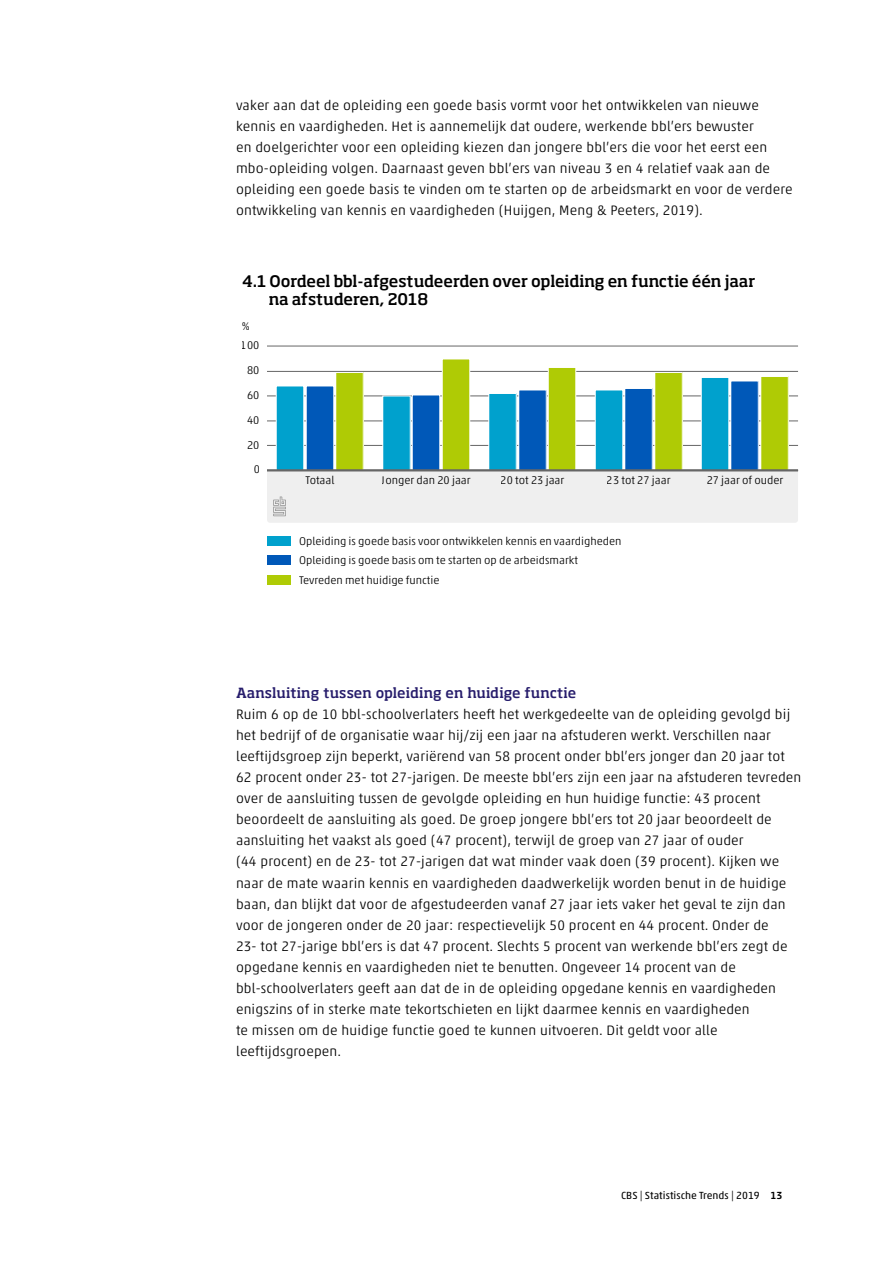
<style>
.page{position:relative;width:893px;height:1263px;background:#fff}
.page>*{position:absolute;margin:0;border:0;box-sizing:border-box;transform-origin:0 0}
.t1{font:500 15.75px/18.5px "Soho Pro";letter-spacing:-.01em;color:#000}
.t2{font:300 13.8px/21px "Akko Pro";letter-spacing:.01em;color:#000}
.t3{font:500 13.8px "Soho Pro";letter-spacing:.005em;color:#271d6c}
.t4{font:300 11.25px/19.5px "Akko Pro";color:#000}
.t5{font:10.5px "Akko Pro";letter-spacing:.005em;color:#000}
.s1{font-weight:500}
</style>
<div class="page">
<hr style="left:267px;top:445px;width:531px;height:1px;background:#666">
<hr style="left:267px;top:421px;width:531px;height:1px;background:#666">
<hr style="left:267px;top:396px;width:531px;height:1px;background:#666">
<hr style="left:267px;top:371px;width:531px;height:1px;background:#666">
<hr style="left:267px;top:346px;width:531px;height:1px;background:#666">
<div style="left:267px;top:471px;width:531px;height:52px;background:#efefef"></div>
<div style="left:276px;top:386px;width:28px;height:84px;background:#00a1cd"></div>
<div style="left:383px;top:396px;width:27px;height:74px;background:#00a1cd"></div>
<div style="left:489px;top:393px;width:27px;height:77px;background:#00a1cd"></div>
<div style="left:595px;top:390px;width:28px;height:80px;background:#00a1cd"></div>
<div style="left:595px;top:390px;width:28px;height:80px;border:1px solid #fff"></div>
<div style="left:701px;top:377px;width:28px;height:93px;background:#00a1cd"></div>
<div style="left:701px;top:377px;width:28px;height:93px;border:1px solid #fff"></div>
<div style="left:306px;top:386px;width:28px;height:84px;background:#0058b8"></div>
<div style="left:412px;top:395px;width:28px;height:75px;background:#0058b8"></div>
<div style="left:412px;top:395px;width:28px;height:75px;border:1px solid #fff"></div>
<div style="left:519px;top:390px;width:27px;height:80px;background:#0058b8"></div>
<div style="left:625px;top:388px;width:27px;height:82px;background:#0058b8"></div>
<div style="left:731px;top:381px;width:27px;height:89px;background:#0058b8"></div>
<div style="left:336px;top:372px;width:27px;height:98px;background:#afcb05"></div>
<div style="left:442px;top:359px;width:28px;height:111px;background:#afcb05"></div>
<div style="left:442px;top:359px;width:28px;height:111px;border:1px solid #fff"></div>
<div style="left:548px;top:367px;width:28px;height:103px;background:#afcb05"></div>
<div style="left:548px;top:367px;width:28px;height:103px;border:1px solid #fff"></div>
<div style="left:655px;top:372px;width:27px;height:98px;background:#afcb05"></div>
<div style="left:761px;top:376px;width:27px;height:94px;background:#afcb05"></div>
<hr style="left:267px;top:469px;width:531px;height:2px;background:#666">
<div style="left:267px;top:536px;width:23px;height:9px;background:#00a1cd"></div>
<div style="left:267px;top:556px;width:23px;height:9px;background:#0058b8"></div>
<div style="left:267px;top:575px;width:23px;height:9px;background:#afcb05"></div>
<p class="t2" style="left:236px;top:95px;width:558px">vaker aan dat de opleiding een goede basis vormt voor het ontwikkelen van nieuwe kennis en vaardigheden. Het is aannemelijk dat oudere, werkende bbl’ers bewuster<br>en doelgerichter voor een opleiding kiezen dan jongere bbl’ers die voor het eerst een mbo-opleiding volgen. Daarnaast geven bbl’ers van niveau 3 en 4 relatief vaak aan de opleiding een goede basis te vinden om te starten op de arbeidsmarkt en voor de verdere ontwikkeling van kennis en vaardigheden (Huijgen, Meng &amp; Peeters, 2019).</p>
<p class="t1" style="left:269px;top:271px;width:488px;text-indent:-27px">4.1 Oordeel bbl-afgestudeerden over opleiding en functie één jaar na afstuderen, 2018</p>
<p class="t4" style="left:241px;top:316px;width:10px">%</p>
<p class="t4" style="left:241px;top:335px;width:20px">100</p>
<p class="t4" style="left:247px;top:360px;width:14px">80</p>
<p class="t4" style="left:247px;top:385px;width:14px">60</p>
<p class="t4" style="left:247px;top:410px;width:14px">40</p>
<p class="t4" style="left:247px;top:435px;width:14px">20</p>
<p class="t4" style="left:253px;top:459px;width:8px">0</p>
<p class="t4" style="left:306px;top:470px;width:31px">Totaal</p>
<p class="t4" style="left:382px;top:470px;width:90px">Jonger dan 20 jaar</p>
<p class="t4" style="left:501px;top:470px;width:65px">20 tot 23 jaar</p>
<p class="t4" style="left:607px;top:470px;width:65px">23 tot 27 jaar</p>
<p class="t4" style="left:707px;top:470px;width:78px">27 jaar of ouder</p>
<p class="t4" style="left:299px;top:531px;width:324px">Opleiding is goede basis voor ontwikkelen kennis en vaardigheden<br>Opleiding is goede basis om te starten op de arbeidsmarkt<br>Tevreden met huidige functie</p>
<p class="t3" style="left:236px;top:683px;width:342px">Aansluiting tussen opleiding en huidige functie</p>
<p class="t2" style="left:236px;top:704px;width:567px">Ruim 6 op de 10 bbl-schoolverlaters heeft het werkgedeelte van de opleiding gevolgd bij het bedrijf of de organisatie waar hij/zij een jaar na afstuderen werkt. Verschillen naar leeftijdsgroep zijn beperkt, variërend van 58 procent onder bbl’ers jonger dan 20 jaar tot 62 procent onder 23- tot 27-jarigen. De meeste bbl’ers zijn een jaar na afstuderen tevreden over de aansluiting tussen de gevolgde opleiding en hun huidige functie: 43 procent beoordeelt de aansluiting als goed. De groep jongere bbl’ers tot 20 jaar beoordeelt de aansluiting het vaakst als goed (47 procent), terwijl de groep van 27 jaar of ouder<br>(44 procent) en de 23- tot 27-jarigen dat wat minder vaak doen (39 procent). Kijken we naar de mate waarin kennis en vaardigheden daadwerkelijk worden benut in de huidige baan, dan blijkt dat voor de afgestudeerden vanaf 27 jaar iets vaker het geval te zijn dan voor de jongeren onder de 20 jaar: respectievelijk 50 procent en 44 procent. Onder de<br>23- tot 27-jarige bbl’ers is dat 47 procent. Slechts 5 procent van werkende bbl’ers zegt de opgedane kennis en vaardigheden niet te benutten. Ongeveer 14 procent van de bbl-schoolverlaters geeft aan dat de in de opleiding opgedane kennis en vaardigheden enigszins of in sterke mate tekortschieten en lijkt daarmee kennis en vaardigheden<br>te missen om de huidige functie goed te kunnen uitvoeren. Dit geldt voor alle leeftijdsgroepen.</p>
<p class="t5" style="left:621px;top:1189px;width:163px">CBS | Statistische Trends | 2019 <span class="s1">13</span></p>
</div>
